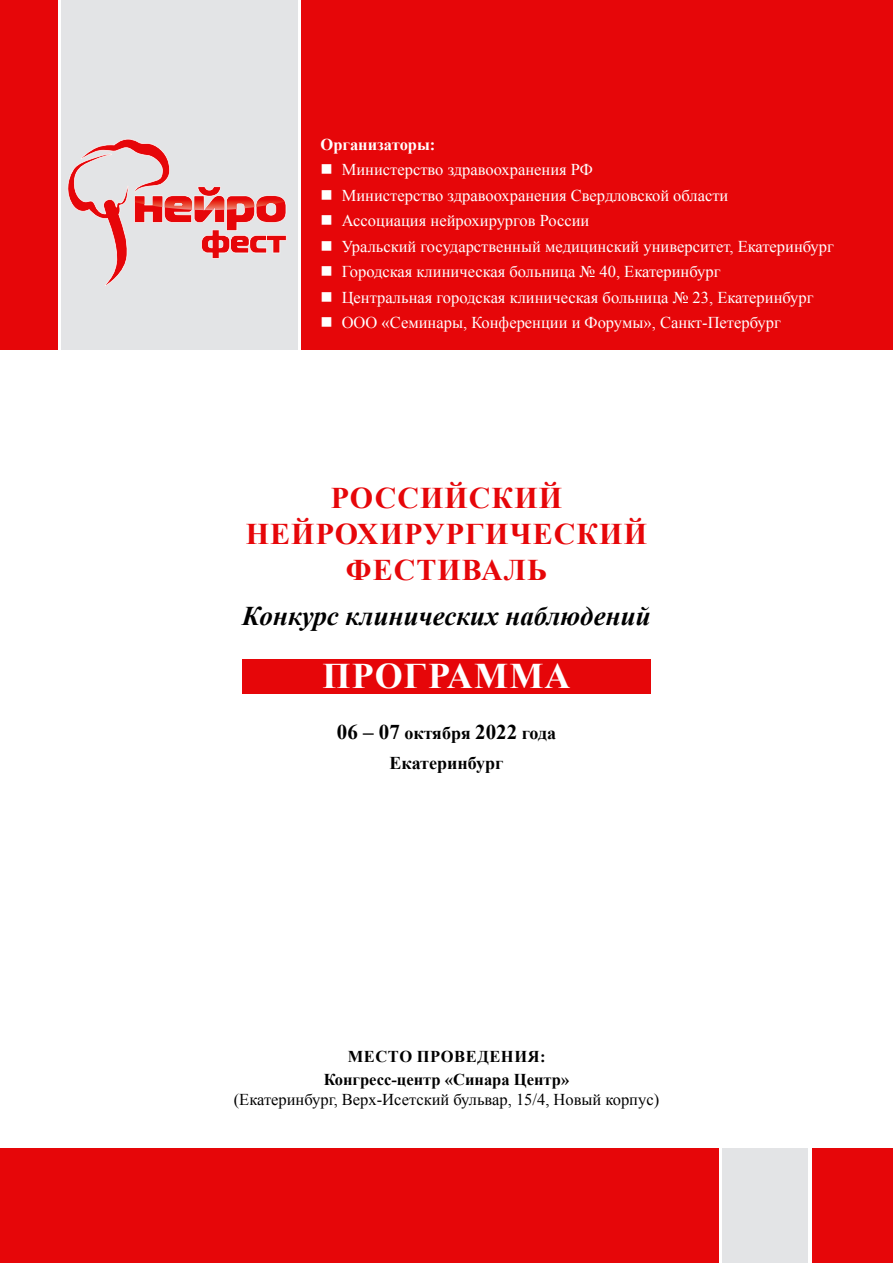
<style>
.page{position:relative;width:893px;height:1263px;background:#fff}
.page>*{position:absolute;margin:0;border:0;box-sizing:border-box;transform-origin:0 0}
.t1{font:700 36px "Times New Roman";letter-spacing:.035em;color:#fff}
.t2{font:700 30px/36px "Times New Roman";letter-spacing:.035em;color:#e60609;text-align:center}
.t3{font:italic 700 27px "Times New Roman";color:#000}
.t4{font:700 18px/30px "Times New Roman";color:#000;text-align:center}
.t5{font:16.5px/25.5px "Times New Roman";color:#fff}
.t6{font:16.5px "Times New Roman";color:#000}
.t7{font:700 16.5px/23.7px "Times New Roman";letter-spacing:.035em;color:#000}
.t8{font:700 16.5px "Times New Roman";color:#fff}
.s1{font-size:21px}
</style>
<div class="page">
<div style="left:242px;top:660px;width:409px;height:34px;background:#e60609"></div>
<div style="left:62px;top:0;width:236px;height:349px;background:#e3e4e6"></div>
<div style="left:0;top:0;width:57px;height:349px;background:#e60609"></div>
<div style="left:302px;top:0;width:591px;height:349px;background:#e60609"></div>
<div style="left:0;top:1148px;width:719px;height:115px;background:#e60609"></div>
<div style="left:812px;top:1148px;width:81px;height:115px;background:#e60609"></div>
<svg style="left:68px;top:139px;width:219px;height:147px"></svg>
<div style="left:723px;top:1148px;width:85px;height:115px;background:#e3e4e6"></div>
<p class="t8" style="left:321px;top:133px;width:116px">Организаторы:</p>
<p class="t5" style="left:342px;top:157px;width:494px">Министерство здравоохранения РФ<br>Министерство здравоохранения Свердловской области<br>Ассоциация нейрохирургов России<br>Уральский государственный медицинский университет, Екатеринбург Городская клиническая больница № 40, Екатеринбург<br>Центральная городская клиническая больница № 23, Екатеринбург ООО «Семинары, Конференции и Форумы», Санкт-Петербург</p>
<h2 class="t2" style="left:246px;top:479px;width:403px">Российский нейрохирургический фестиваль</h2>
<h3 class="t3" style="left:242px;top:597px;width:410px">Конкурс клинических наблюдений</h3>
<h1 class="t1" style="left:322px;top:650px;width:250px">Программа</h1>
<p class="t4" style="left:337px;top:717px;width:221px"><span class="s1">06 – 07</span> октября <span class="s1">2022</span> года<br>Екатеринбург</p>
<p class="t7" style="left:348px;top:1044px;width:83px">Место про</p>
<p class="t7" style="left:324px;top:1044px;width:247px;text-indent:131px">ведения:<br>Конгресс-центр «Синара Центр»</p>
<p class="t6" style="left:234px;top:1088px;width:427px">(Екатеринбург, Верх-Исетский бульвар, 15/4, Новый корпус)</p>
</div>
